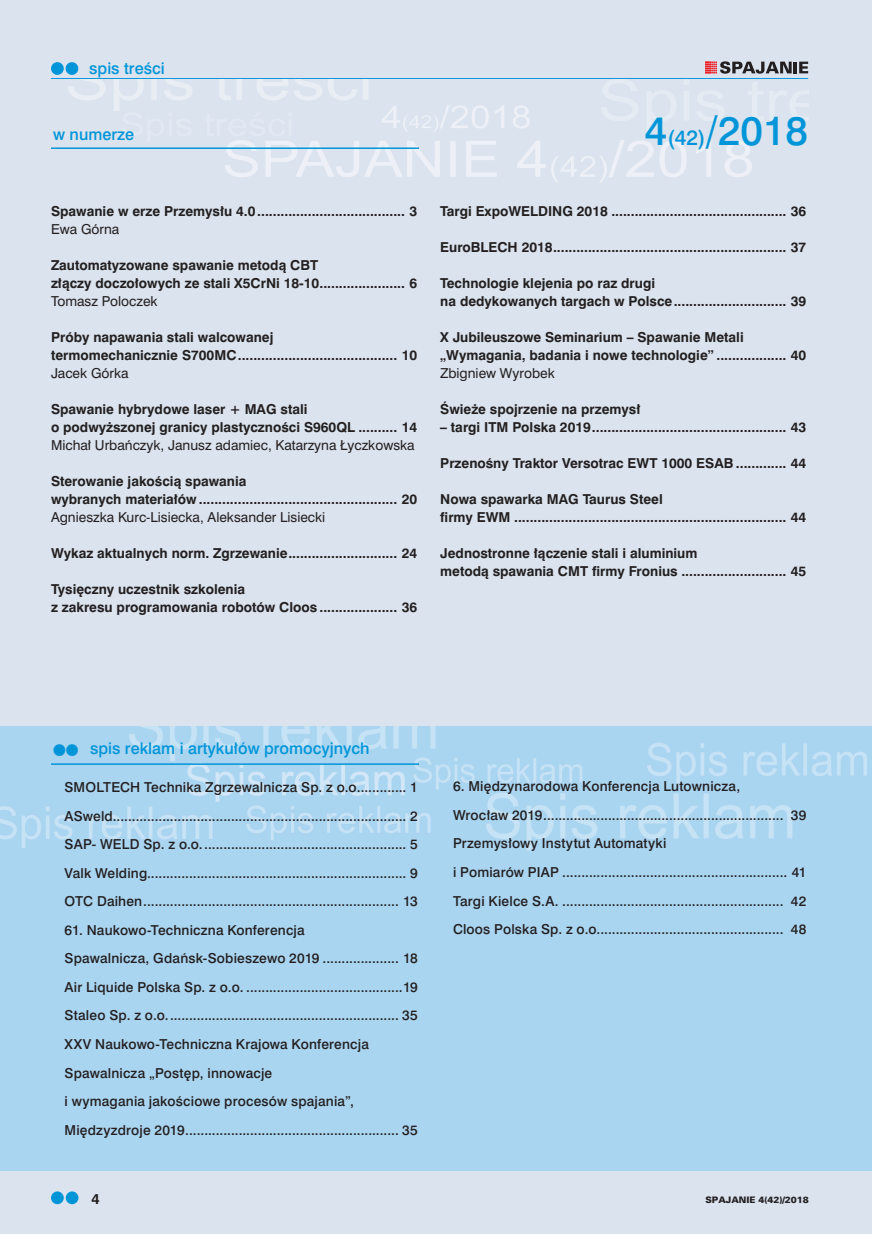
<style>
.page{position:relative;width:872px;height:1234px;background:#fff}
.page>*{position:absolute;margin:0;border:0;box-sizing:border-box;transform-origin:0 0}
.t1{font:37.5px "Swis 721 Md PL";color:#0095d9}
.t2{font:15px "Swis 721 Md PL";color:#0095d9}
.t3{font:700 13.5px "Swis 721 PL";color:#231f20}
.t4{font:700 12.75px/18px "Swis 721 PL";color:#231f20}
.t5{font:12.75px "Swis 721 Md PL";letter-spacing:.015em;color:#231f20}
.t6{font:12.75px "Swis 721 PL";color:#231f20}
.t7{font:9px "USA Black";color:#231f20}
.s1{font-size:19.5px}
</style>
<div class="page">
<div style="left:0;top:0;width:872px;height:1233px;background:#dae3ee"></div>
<div style="left:66px;top:62px;width:12px;height:13px;background:#0095d9;border-radius:50%"></div>
<div style="left:51px;top:62px;width:13px;height:13px;background:#0095d9;border-radius:50%"></div>
<hr style="left:51px;top:78px;width:757px;height:1px;background:#0095d9">
<div style="left:66px;top:1191px;width:12px;height:12px;background:#0095d9;border-radius:50%"></div>
<div style="left:51px;top:1191px;width:13px;height:12px;background:#0095d9;border-radius:50%"></div>
<svg style="left:705px;top:61px;width:86px;height:13px"></svg>
<hr style="left:793px;top:62px;width:4px;height:11px;background:#231f20">
<svg style="left:799px;top:62px;width:9px;height:11px"></svg>
<img style="left:0;top:79px;width:808px;height:130px">
<div style="left:0;top:726px;width:872px;height:443px;background:#aad5f1"></div>
<hr style="left:51px;top:763px;width:368px;height:1px;background:#0095d9">
<hr style="left:51px;top:147px;width:368px;height:2px;background:#0095d9">
<p class="t2" style="left:89px;top:58px;width:77px">spis treści</p>
<p class="t2" style="left:53px;top:124px;width:82px">w numerze</p>
<p class="t4" style="left:51px;top:202px;width:368px">Spawanie w erze Przemysłu 4.0...................................... 3</p>
<p class="t6" style="left:51px;top:221px;width:70px">Ewa Górna</p>
<p class="t4" style="left:51px;top:256px;width:367px">Zautomatyzowane spawanie metodą CBT<br>złączy doczołowych ze stali X5CrNi 18-10...................... 6</p>
<p class="t6" style="left:51px;top:293px;width:108px">Tomasz Poloczek</p>
<p class="t4" style="left:51px;top:328px;width:368px">Próby napawania stali walcowanej<br>termomechanicznie S700MC......................................... 10</p>
<p class="t6" style="left:51px;top:365px;width:79px">Jacek Górka</p>
<p class="t4" style="left:51px;top:400px;width:368px">Spawanie hybrydowe laser + mag stali<br>o podwyższonej granicy plastyczności S960QL .......... 14</p>
<p class="t6" style="left:51px;top:437px;width:365px">Michał Urbańczyk, Janusz adamiec, Katarzyna Łyczkowska</p>
<p class="t4" style="left:51px;top:472px;width:368px">Sterowanie jakością spawania<br>wybranych materiałów ................................................... 20</p>
<p class="t6" style="left:51px;top:509px;width:276px">Agnieszka Kurc-Lisiecka, Aleksander Lisiecki</p>
<p class="t4" style="left:51px;top:544px;width:368px">Wykaz aktualnych norm. Zgrzewanie............................ 24</p>
<p class="t4" style="left:51px;top:580px;width:367px">Tysięczny uczestnik szkolenia<br>z zakresu programowania robotów Cloos .................... 36</p>
<h1 class="t1" style="left:645px;top:106px;width:165px">4<span class="s1">(42)</span>/2018</h1>
<p class="t4" style="left:440px;top:202px;width:368px">Targi ExpoWELDING 2018 ............................................. 36</p>
<p class="t4" style="left:440px;top:238px;width:368px">EuroBLECH 2018............................................................ 37</p>
<p class="t4" style="left:440px;top:274px;width:368px">Technologie klejenia po raz drugi<br>na dedykowanych targach w Polsce............................. 39</p>
<p class="t4" style="left:440px;top:328px;width:367px">X Jubileuszowe Seminarium – Spawanie Metali „Wymagania, badania i nowe technologie” .................. 40</p>
<p class="t6" style="left:440px;top:365px;width:116px">Zbigniew Wyrobek</p>
<p class="t4" style="left:440px;top:400px;width:202px">Świeże spojrzenie na przemysł</p>
<p class="t4" style="left:440px;top:418px;width:368px">– targi ITM Polska 2019.................................................. 43</p>
<p class="t4" style="left:440px;top:454px;width:367px">Przenośny Traktor Versotrac EWT 1000 ESAB ............. 44</p>
<p class="t4" style="left:440px;top:490px;width:368px">Nowa spawarka MAG Taurus Steel<br>firmy EWM ...................................................................... 44</p>
<p class="t4" style="left:440px;top:544px;width:368px">Jednostronne łączenie stali i aluminium<br>metodą spawania CMT firmy Fronius ........................... 45</p>
<p class="t2" style="left:53px;top:737px;width:318px">●● spis reklam i artykułów promocyjnych</p>
<p class="t5" style="left:64px;top:779px;width:355px">SMOLTECH Technika Zgrzewalnicza Sp. z o.o............. 1</p>
<p class="t5" style="left:64px;top:807px;width:355px">ASweld............................................................................. 2</p>
<p class="t5" style="left:64px;top:836px;width:355px">SAP- WELD Sp. z o.o...................................................... 5</p>
<p class="t5" style="left:64px;top:864px;width:355px">Valk Welding.................................................................... 9</p>
<p class="t5" style="left:64px;top:893px;width:355px">OTC Daihen................................................................... 13</p>
<p class="t5" style="left:65px;top:921px;width:242px">61. Naukowo-Techniczna Konferencja</p>
<p class="t5" style="left:65px;top:950px;width:355px">Spawalnicza, Gdańsk-Sobieszewo 2019 .................... 18</p>
<p class="t5" style="left:65px;top:978px;width:355px">Air Liquide Polska Sp. z o.o. .........................................19</p>
<p class="t5" style="left:65px;top:1007px;width:355px">Staleo Sp. z o.o............................................................. 35</p>
<p class="t5" style="left:65px;top:1035px;width:306px">XXV Naukowo-Techniczna Krajowa Konferencja</p>
<p class="t5" style="left:65px;top:1063px;width:209px">Spawalnicza „Postęp, innowacje</p>
<p class="t5" style="left:65px;top:1092px;width:291px">i wymagania jakościowe procesów spajania”,</p>
<p class="t5" style="left:65px;top:1120px;width:355px">Międzyzdroje 2019........................................................ 35</p>
<p class="t3" style="left:91px;top:1189px;width:10px">4</p>
<p class="t5" style="left:453px;top:778px;width:289px">6. Międzynarodowa Konferencja Lutownicza,</p>
<p class="t5" style="left:453px;top:806px;width:355px">Wrocław 2019............................................................... 39</p>
<p class="t5" style="left:453px;top:835px;width:215px">Przemysłowy Instytut Automatyki</p>
<p class="t5" style="left:453px;top:863px;width:355px">i Pomiarów PIAP ........................................................... 41</p>
<p class="t5" style="left:453px;top:892px;width:355px">Targi Kielce S.A. .......................................................... 42</p>
<p class="t5" style="left:453px;top:920px;width:355px">Cloos Polska Sp. z o.o................................................. 48</p>
<p class="t7" style="left:705px;top:1193px;width:105px">SPAJANIE 4(42)/2018</p>
</div>
